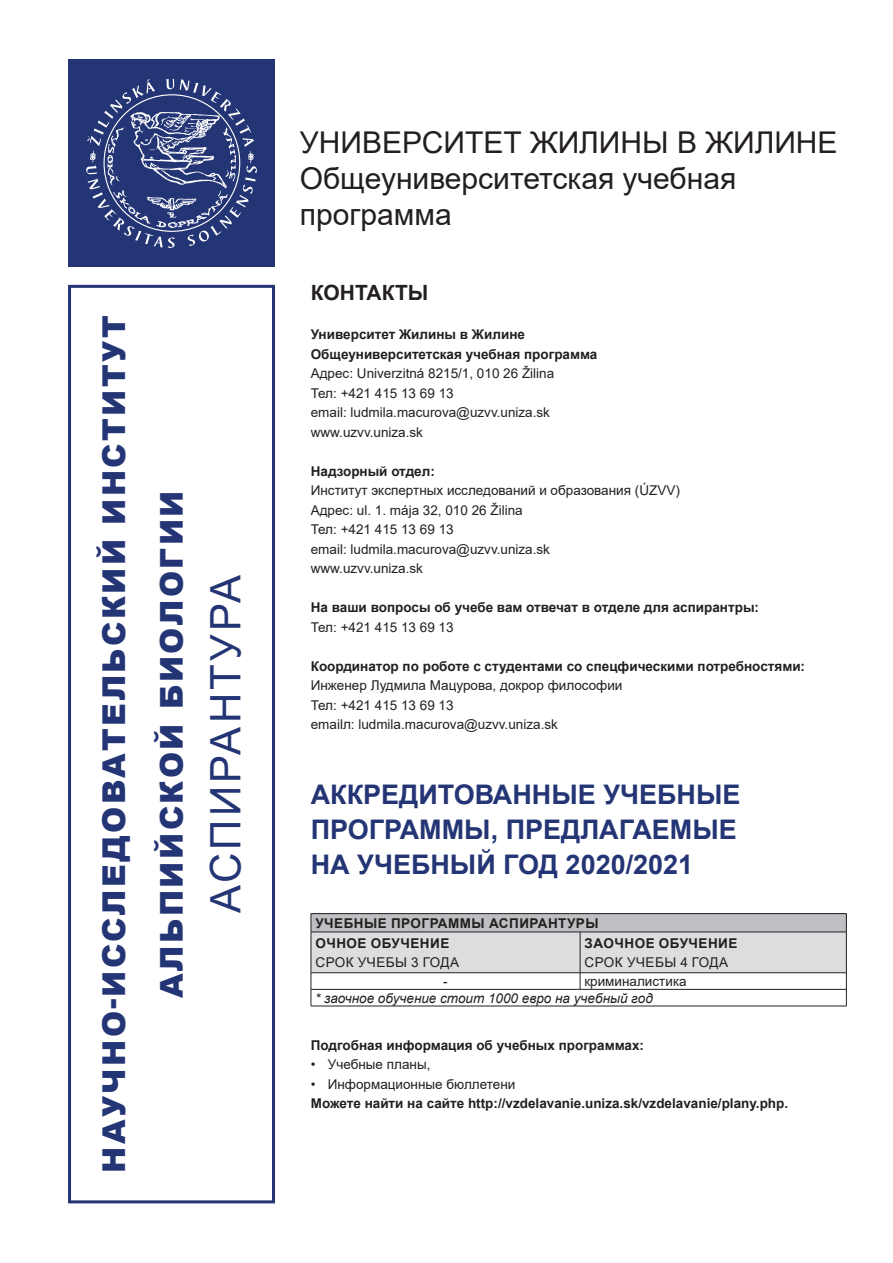
<style>
.page{position:relative;width:893px;height:1263px;background:#fff}
.page>*{position:absolute;margin:0;border:0;box-sizing:border-box;transform-origin:0 0}
.t1{font:42px "Arial";letter-spacing:.075em;color:#243575}
.t2{font:900 31.5px/57.6px "Arial";letter-spacing:.075em;color:#243575;text-align:center}
.t3{font:30px/36px "Arial";color:#231f20}
.t4{font:700 27px/35.4px "Arial";color:#243575}
.t5{font:700 21px "Arial";color:#231f20}
.t6{font:13.5px/19.5px "Arial";color:#231f20}
.t7{font:700 13.5px/19.5px "Arial";color:#231f20}
.t8{font:700 13.5px/19.8px "Arial";letter-spacing:.035em;color:#231f20}
.t9{font:italic 13.5px "Arial";color:#231f20}
.t10{font:13.5px "Arial";letter-spacing:.035em;color:#231f20}
</style>
<div class="page">
<hr style="left:311px;top:913px;width:269px;height:1px;background:#231f20">
<hr style="left:580px;top:913px;width:266px;height:1px;background:#231f20">
<svg style="left:311px;top:914px;width:536px;height:92px"></svg>
<hr style="left:311px;top:1006px;width:535px;height:1px;background:#231f20">
<div style="left:68px;top:60px;width:207px;height:207px;background:#243575"></div>
<div style="left:68px;top:285px;width:207px;height:918px;border:3px solid #243575"></div>
<svg style="left:86px;top:79px;width:171px;height:169px"></svg>
<h2 class="t2" style="left:84px;top:1173px;width:859px;rotate:-90deg">НАУЧНО-ИССЛЕДОВАТЕЛЬСКИЙ ИНСТИТУТ<br>АЛЬПИЙСКОЙ БИОЛОГИИ</h2>
<h1 class="t1" style="left:202px;top:913px;width:340px;rotate:-90deg">АСПИРАНТУРА</h1>
<h3 class="t3" style="left:300px;top:124px;width:539px">УНИВЕРСИТЕТ ЖИЛИНЫ В ЖИЛИНЕ<br>Общеуниверситетская учебная программа</h3>
<h3 class="t5" style="left:311px;top:281px;width:119px">КОНТАКТЫ</h3>
<p class="t7" style="left:311px;top:325px;width:288px">Университет Жилины в Жилине<br>Общеуниверситетская учебная программа</p>
<p class="t6" style="left:311px;top:364px;width:245px">Адрес: Univerzitná 8215/1, 010 26 Žilina<br>Тел: +421 415 13 69 13<br>email: ludmila.macurova@uzvv.uniza.sk www.uzvv.uniza.sk</p>
<p class="t7" style="left:311px;top:461px;width:126px">Надзорный отдел:</p>
<p class="t6" style="left:311px;top:481px;width:371px">Институт экспертных исследований и образования (ÚZVV)<br>Адрес: ul. 1. mája 32, 010 26 Žilina<br>Тел: +421 415 13 69 13<br>email: ludmila.macurova@uzvv.uniza.sk<br>www.uzvv.uniza.sk</p>
<p class="t7" style="left:311px;top:598px;width:450px">На ваши вопросы об учебе вам отвечат в отделе для аспирантры:</p>
<p class="t6" style="left:311px;top:617px;width:144px">Тел: +421 415 13 69 13</p>
<p class="t7" style="left:311px;top:656px;width:496px">Координатор по роботе с студентами со спецфическими потребностями:</p>
<p class="t6" style="left:311px;top:676px;width:313px">Инженер Лудмила Мацурова, докрор философии<br>Тел: +421 415 13 69 13<br>emailл: ludmila.macurova@uzvv.uniza.sk</p>
<h3 class="t4" style="left:311px;top:776px;width:431px">АККРЕДИТОВАННЫЕ УЧЕБНЫЕ<br>ПРОГРАММЫ, ПРЕДЛАГАЕМЫЕ<br>НА УЧЕБНЫЙ ГОД 2020/2021</h3>
<p class="t8" style="left:315px;top:913px;width:285px">УЧЕБНЫЕ ПРОГРАММЫ АСПИРАНТУРЫ<br>ОЧНОЕ ОБУЧЕНИЕ</p>
<p class="t10" style="left:315px;top:955px;width:145px">СРОК УЧЕБЫ 3 ГОДА</p>
<p class="t8" style="left:585px;top:933px;width:154px">ЗАОЧНОЕ ОБУЧЕНИЕ</p>
<p class="t10" style="left:585px;top:955px;width:145px">СРОК УЧЕБЫ 4 ГОДА</p>
<p class="t6" style="left:443px;top:971px;width:6px">-</p>
<p class="t6" style="left:584px;top:971px;width:104px">криминалистика</p>
<p class="t9" style="left:315px;top:990px;width:339px">* заочное обучение стоит 1000 евро на учебный год</p>
<p class="t7" style="left:311px;top:1035px;width:335px">Подгобная информация об учебных программах:</p>
<p class="t6" style="left:311px;top:1055px;width:121px">• Учебные планы,</p>
<p class="t6" style="left:311px;top:1074px;width:206px">• Информационные бюллетени</p>
<p class="t7" style="left:311px;top:1094px;width:479px">Можете найти на сайте http://vzdelavanie.uniza.sk/vzdelavanie/plany.php.</p>
</div>
